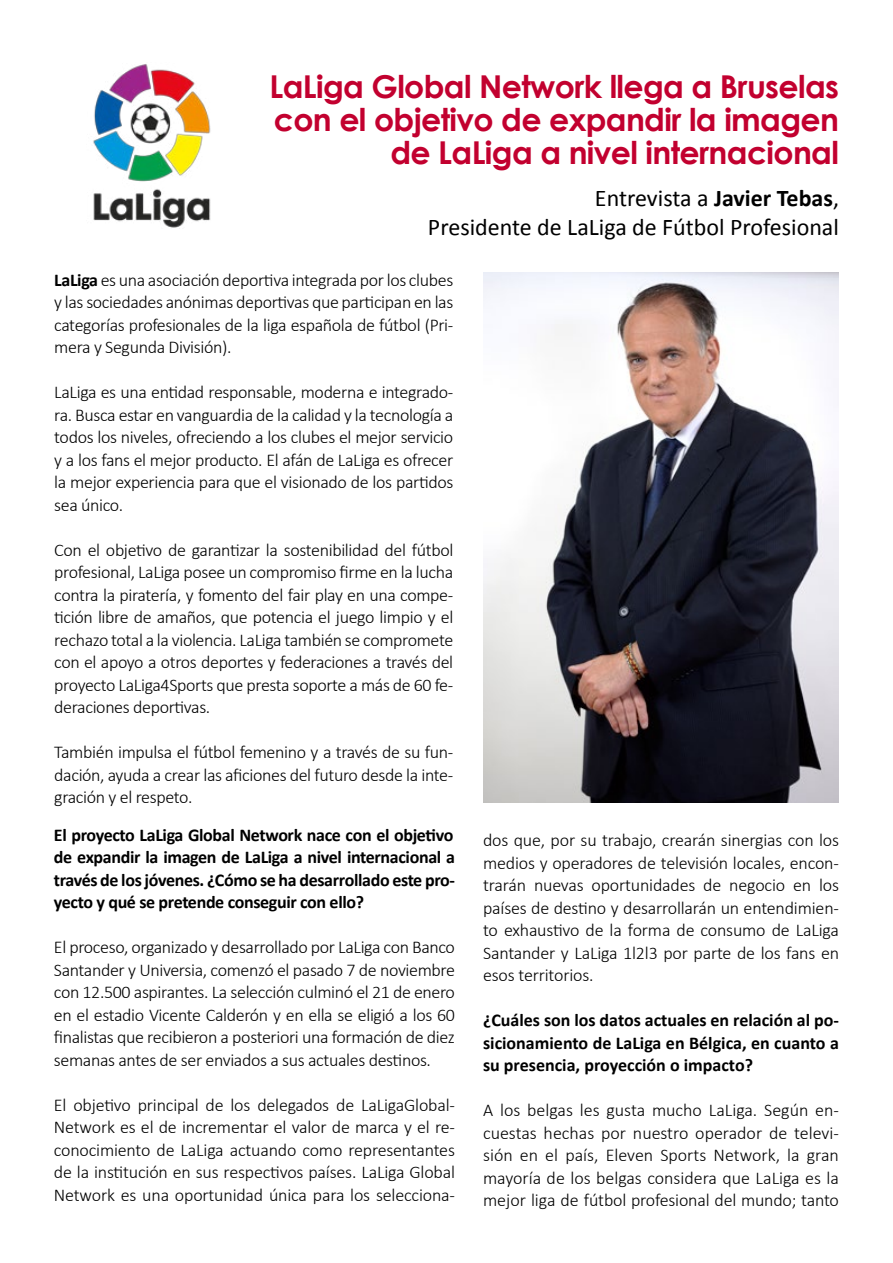
<style>
.page{position:relative;width:893px;height:1263px;background:#fff}
.page>*{position:absolute;margin:0;border:0;box-sizing:border-box;transform-origin:0 0}
.t1{font:700 31.5px/33px "Century Gothic";letter-spacing:-.02em;color:#c2002f;text-align:right}
.t2{font:24px/28.8px "Calibri";color:#000;text-align:right}
.t3{font:300 18px/22.5px "Calibri";letter-spacing:-.02em;color:#000;text-align:justify}
.t4{font:700 18px/22.5px "Calibri";letter-spacing:-.02em;color:#000;text-align:justify}
.s1{font-weight:700}
</style>
<div class="page">
<img style="left:483px;top:272px;width:356px;height:531px">
<img style="left:93px;top:64px;width:118px;height:165px">
<h1 class="t1" style="left:269px;top:69px;width:571px">LaLiga Global Network llega a Bruselas con el objetivo de expandir la imagen de LaLiga a nivel internacional</h1>
<h2 class="t2" style="left:428px;top:184px;width:413px">Entrevista a <span class="s1">Javier Tebas</span>,<br>Presidente de LaLiga de Fútbol Profesional</h2>
<p class="t3" style="left:54px;top:268px;width:401px"><span class="s1">LaLiga</span> es una asociación deportiva integrada por los clubes y las sociedades anónimas deportivas que participan en las categorías profesionales de la liga española de fútbol (Pri&shy;mera y Segunda División).</p>
<p class="t3" style="left:54px;top:381px;width:401px">LaLiga es una entidad responsable, moderna e integrado&shy;ra. Busca estar en vanguardia de la calidad y la tecnología a todos los niveles, ofreciendo a los clubes el mejor servicio y a los fans el mejor producto. El afán de LaLiga es ofrecer la mejor experiencia para que el visionado de los partidos sea único.</p>
<p class="t3" style="left:54px;top:538px;width:401px">Con el objetivo de garantizar la sostenibilidad del fútbol profesional, LaLiga posee un compromiso firme en la lucha contra la piratería, y fomento del fair play en una compe&shy;tición libre de amaños, que potencia el juego limpio y el rechazo total a la violencia. LaLiga también se compromete con el apoyo a otros deportes y federaciones a través del proyecto LaLiga4Sports que presta soporte a más de 60 fe&shy;deraciones deportivas.</p>
<p class="t3" style="left:54px;top:741px;width:401px">También impulsa el fútbol femenino y a través de su fun&shy;dación, ayuda a crear las aficiones del futuro desde la inte&shy;gración y el respeto.</p>
<p class="t4" style="left:54px;top:823px;width:403px">El proyecto LaLiga Global Network nace con el objetivo de expandir la imagen de LaLiga a nivel internacional a través de los jóvenes. ¿Cómo se ha desarrollado este pro&shy;yecto y qué se pretende conseguir con ello?</p>
<p class="t3" style="left:54px;top:936px;width:403px">El proceso, organizado y desarrollado por LaLiga con Banco Santander y Universia, comenzó el pasado 7 de noviembre con 12.500 aspirantes. La selección culminó el 21 de enero en el estadio Vicente Calderón y en ella se eligió a los 60 finalistas que recibieron a posteriori una formación de diez semanas antes de ser enviados a sus actuales destinos.</p>
<p class="t3" style="left:54px;top:1093px;width:403px">El objetivo principal de los delegados de LaLigaGlobal-Network es el de incrementar el valor de marca y el re&shy;conocimiento de LaLiga actuando como representantes de la institución en sus respectivos países. LaLiga Global Network es una oportunidad única para los selecciona-</p>
<p class="t3" style="left:483px;top:829px;width:357px">dos que, por su trabajo, crearán sinergias con los medios y operadores de televisión locales, encon&shy;trarán nuevas oportunidades de negocio en los países de destino y desarrollarán un entendimien&shy;to exhaustivo de la forma de consumo de LaLiga Santander y LaLiga 1l2l3 por parte de los fans en esos territorios.</p>
<p class="t4" style="left:483px;top:1009px;width:357px">¿Cuáles son los datos actuales en relación al po&shy;sicionamiento de LaLiga en Bélgica, en cuanto a su presencia, proyección o impacto?</p>
<p class="t3" style="left:483px;top:1099px;width:357px">A los belgas les gusta mucho LaLiga. Según en&shy;cuestas hechas por nuestro operador de televi&shy;sión en el país, Eleven Sports Network, la gran mayoría de los belgas considera que LaLiga es la mejor liga de fútbol profesional del mundo; tanto</p>
</div>
